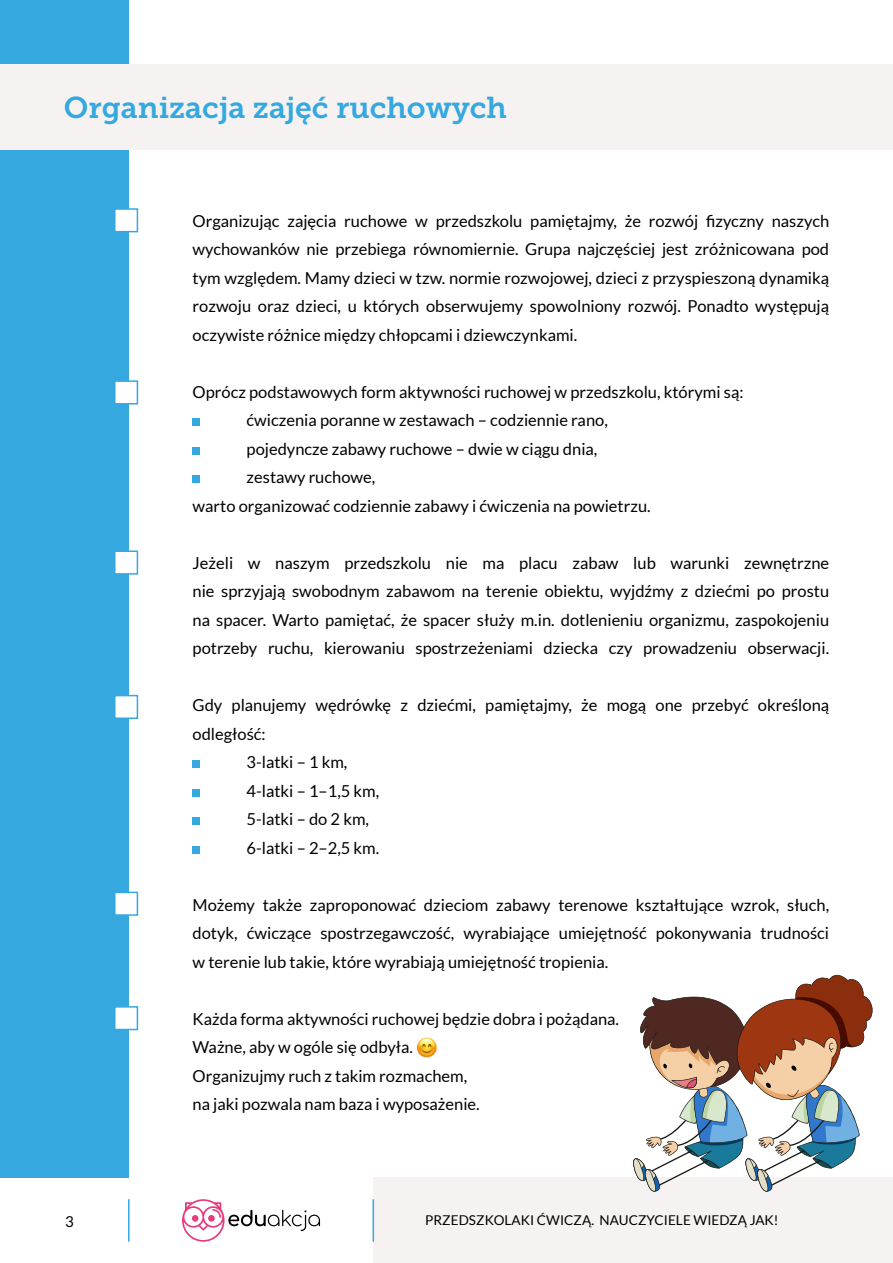
<style>
.page{position:relative;width:893px;height:1263px;background:#fff}
.page>*{position:absolute;margin:0;border:0;box-sizing:border-box;transform-origin:0 0}
.t1{font:30px "Museo Slab 700";color:#36a8e0}
.t2{font:16.5px/28.5px "Lato";color:#000;text-align:justify}
.t3{font:15px "Lato";color:#000}
.t4{font:13.5px "Lato";letter-spacing:.005em;color:#000}
</style>
<div class="page">
<div style="left:373px;top:1177px;width:520px;height:86px;background:#f5f2f1"></div>
<hr style="left:373px;top:1199px;width:1px;height:43px;background:#36a8e0">
<svg style="left:182px;top:1199px;width:138px;height:43px"></svg>
<hr style="left:128px;top:1199px;width:2px;height:43px;background:#36a8e0">
<img style="left:416px;top:1037px;width:21px;height:21px">
<div style="left:0;top:0;width:129px;height:1177px;background:#36a8e0"></div>
<div style="left:193px;top:418px;width:7px;height:8px;background:#36a8e0"></div>
<div style="left:193px;top:447px;width:7px;height:8px;background:#36a8e0"></div>
<div style="left:193px;top:475px;width:7px;height:8px;background:#36a8e0"></div>
<div style="left:193px;top:760px;width:7px;height:8px;background:#36a8e0"></div>
<div style="left:193px;top:789px;width:7px;height:8px;background:#36a8e0"></div>
<div style="left:193px;top:817px;width:7px;height:8px;background:#36a8e0"></div>
<div style="left:193px;top:846px;width:7px;height:8px;background:#36a8e0"></div>
<div style="left:0;top:64px;width:893px;height:86px;background:#f5f2f1"></div>
<div style="left:114px;top:208px;width:24px;height:24px;background:#fff;border:2px solid #36a8e0"></div>
<div style="left:114px;top:380px;width:24px;height:24px;background:#fff;border:2px solid #36a8e0"></div>
<div style="left:114px;top:695px;width:24px;height:24px;background:#fff;border:2px solid #36a8e0"></div>
<div style="left:114px;top:550px;width:24px;height:25px;background:#fff;border:2px solid #36a8e0"></div>
<div style="left:114px;top:892px;width:24px;height:24px;background:#fff;border:2px solid #36a8e0"></div>
<div style="left:114px;top:1006px;width:24px;height:24px;background:#fff;border:2px solid #36a8e0"></div>
<svg style="left:633px;top:974px;width:240px;height:218px"></svg>
<h1 class="t1" style="left:64px;top:91px;width:445px">Organizacja zajęć ruchowych</h1>
<p class="t2" style="left:193px;top:206px;width:638px">Organizując zajęcia ruchowe w przedszkolu pamiętajmy, że rozwój fizyczny naszych wychowanków nie przebiega równomiernie. Grupa najczęściej jest zróżnicowana pod tym względem. Mamy dzieci w tzw. normie rozwojowej, dzieci z przyspieszoną dynamiką rozwoju oraz dzieci, u których obserwujemy spowolniony rozwój. Ponadto występują oczywiste różnice między chłopcami i dziewczynkami.</p>
<p class="t2" style="left:193px;top:377px;width:552px">Oprócz podstawowych form aktywności ruchowej w przedszkolu, którymi są:</p>
<p class="t2" style="left:247px;top:406px;width:363px">ćwiczenia poranne w zestawach – codziennie rano,</p>
<p class="t2" style="left:247px;top:434px;width:352px">pojedyncze zabawy ruchowe – dwie w ciągu dnia,</p>
<p class="t2" style="left:247px;top:463px;width:130px">zestawy ruchowe,</p>
<p class="t2" style="left:193px;top:491px;width:460px">warto organizować codziennie zabawy i ćwiczenia na powietrzu.</p>
<p class="t2" style="left:193px;top:548px;width:638px">Jeżeli w naszym przedszkolu nie ma placu zabaw lub warunki zewnętrzne nie sprzyjają swobodnym zabawom na terenie obiektu, wyjdźmy z dziećmi po prostu na spacer. Warto pamiętać, że spacer służy m.in. dotlenieniu organizmu, zaspokojeniu potrzeby ruchu, kierowaniu spostrzeżeniami dziecka czy prowadzeniu obserwacji.</p>
<p class="t2" style="left:193px;top:691px;width:638px">Gdy planujemy wędrówkę z dziećmi, pamiętajmy, że mogą one przebyć określoną</p>
<p class="t2" style="left:193px;top:719px;width:75px">odległość:</p>
<p class="t2" style="left:247px;top:748px;width:102px">3-latki – 1 km,</p>
<p class="t2" style="left:247px;top:776px;width:134px">4-latki – 1–1,5 km,</p>
<p class="t2" style="left:247px;top:805px;width:124px">5-latki – do 2 km,</p>
<p class="t2" style="left:247px;top:833px;width:134px">6-latki – 2–2,5 km.</p>
<p class="t2" style="left:193px;top:890px;width:638px">Możemy także zaproponować dzieciom zabawy terenowe kształtujące wzrok, słuch, dotyk, ćwiczące spostrzegawczość, wyrabiające umiejętność pokonywania trudności w terenie lub takie, które wyrabiają umiejętność tropienia.</p>
<p class="t2" style="left:193px;top:1004px;width:428px;text-align:left">Każda forma aktywności ruchowej będzie dobra i pożądana.<br>Ważne, aby w ogóle się odbyła.<br>Organizujmy ruch z takim rozmachem,<br>na jaki pozwala nam baza i wyposażenie.</p>
<p class="t3" style="left:65px;top:1213px;width:10px">3</p>
<p class="t4" style="left:425px;top:1213px;width:355px">PRZEDSZKOLAKI ĆWICZĄ. NAUCZYCIELE WIEDZĄ JAK!</p>
</div>
